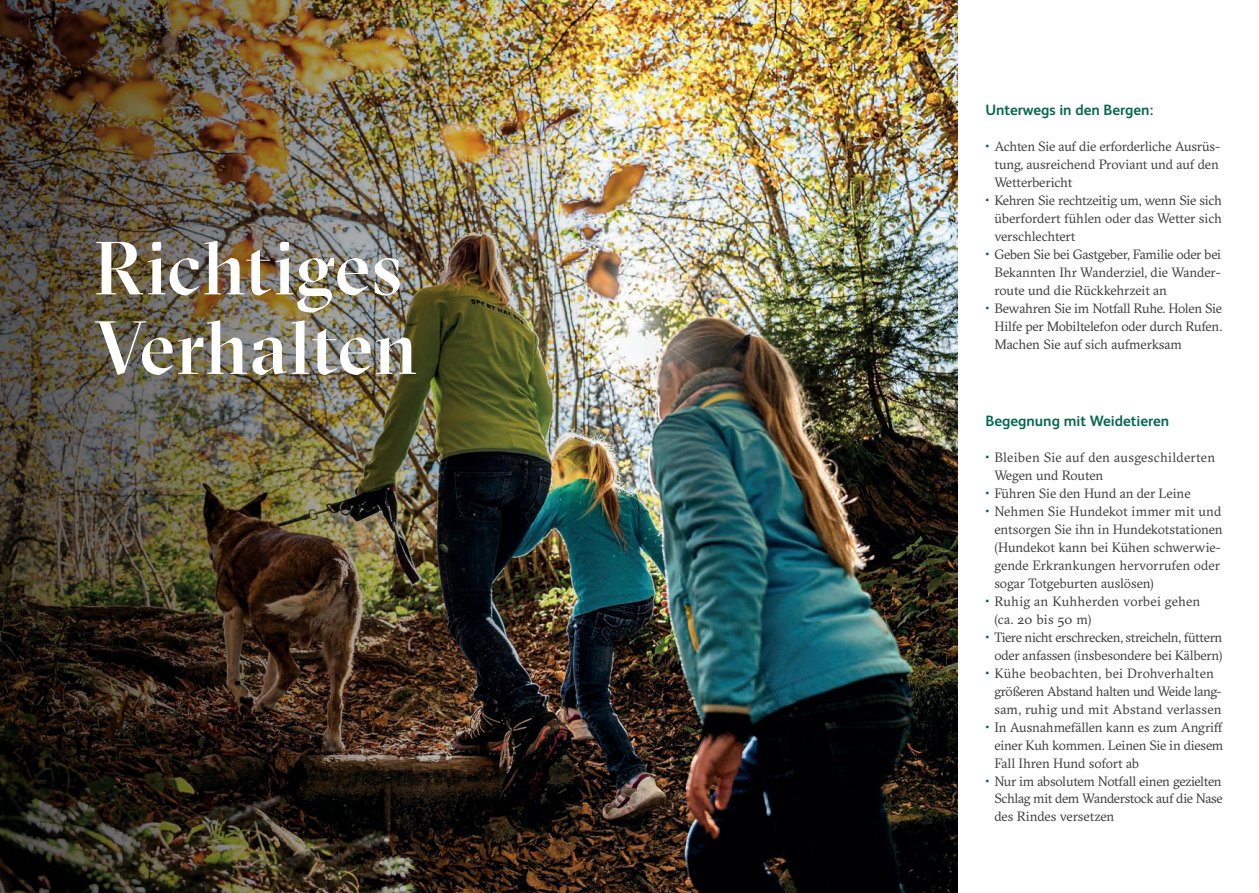
<style>
.page{position:relative;width:1259px;height:893px;background:#fff}
.page>*{position:absolute;margin:0;border:0;box-sizing:border-box;transform-origin:0 0}
.t1{font:500 75px/79.5px "GT Sectra Display";letter-spacing:.01em;color:#fff}
.t2{font:700 15px "FS Albert";color:#07694f}
.t3{font:13.5px/18px "GT Sectra";letter-spacing:-.01em;color:#3e3e3f;text-align:justify}
.t4{font:13.5px/18px "GT Sectra";letter-spacing:.01em;color:#3e3e3f}
.s1{color:#07694f}
</style>
<div class="page">
<img style="left:595px;top:0;width:362px;height:893px">
<img style="left:0;top:0;width:595px;height:893px">
<h1 class="t1" style="left:94px;top:229px;width:325px">Richtiges<br>Verhalten</h1>
<p class="t2" style="left:985px;top:100px;width:169px">Unterwegs in den Bergen:</p>
<p class="t3" style="left:994px;top:137px;width:227px;text-indent:-9px"><span class="s1">•</span> Achten Sie auf die erforderliche Ausrüs&shy;tung, ausreichend Proviant und auf den Wetterbericht</p>
<p class="t3" style="left:994px;top:191px;width:229px;text-indent:-9px"><span class="s1">•</span> Kehren Sie rechtzeitig um, wenn Sie sich überfordert fühlen oder das Wetter sich verschlechtert</p>
<p class="t3" style="left:994px;top:245px;width:228px;text-indent:-9px"><span class="s1">•</span> Geben Sie bei Gastgeber, Familie oder bei Bekannten Ihr Wanderziel, die Wander&shy;route und die Rückkehrzeit an</p>
<p class="t3" style="left:994px;top:299px;width:230px;text-indent:-9px"><span class="s1">•</span> Bewahren Sie im Notfall Ruhe. Holen Sie Hilfe per Mobiltelefon oder durch Rufen.<br>Machen Sie auf sich aufmerksam</p>
<p class="t2" style="left:985px;top:410px;width:185px">Begegnung mit Weidetieren</p>
<p class="t4" style="left:994px;top:448px;width:222px;text-indent:-9px"><span class="s1">•</span> Bleiben Sie auf den ausgeschilderten<br>Wegen und Routen</p>
<p class="t3" style="left:985px;top:484px;width:207px"><span class="s1">•</span> Führen Sie den Hund an der Leine</p>
<p class="t3" style="left:994px;top:502px;width:230px;text-align:left;text-indent:-9px"><span class="s1">•</span> Nehmen Sie Hundekot immer mit und entsorgen Sie ihn in Hundekotstationen (Hundekot kann bei Kühen schwerwie&shy;gende Erkrankungen hervorrufen oder sogar Totgeburten auslösen)</p>
<p class="t4" style="left:994px;top:592px;width:208px;text-indent:-9px"><span class="s1">•</span> Ruhig an Kuhherden vorbei gehen (ca. 20 bis 50 m)</p>
<p class="t3" style="left:985px;top:628px;width:239px;text-align:right"><span class="s1">•</span> Tiere nicht erschrecken, streicheln, füttern oder anfassen (insbesondere bei Kälbern)</p>
<p class="t3" style="left:994px;top:664px;width:229px;text-align:left;text-indent:-9px"><span class="s1">•</span> Kühe beobachten, bei Drohverhalten größeren Abstand halten und Weide lang&shy;sam, ruhig und mit Abstand verlassen</p>
<p class="t3" style="left:994px;top:718px;width:231px;text-indent:-9px"><span class="s1">•</span> In Ausnahmefällen kann es zum Angriff einer Kuh kommen. Leinen Sie in diesem Fall Ihren Hund sofort ab</p>
<p class="t3" style="left:994px;top:772px;width:230px;text-indent:-9px"><span class="s1">•</span> Nur im absolutem Notfall einen gezielten Schlag mit dem Wanderstock auf die Nase des Rindes versetzen</p>
</div>
